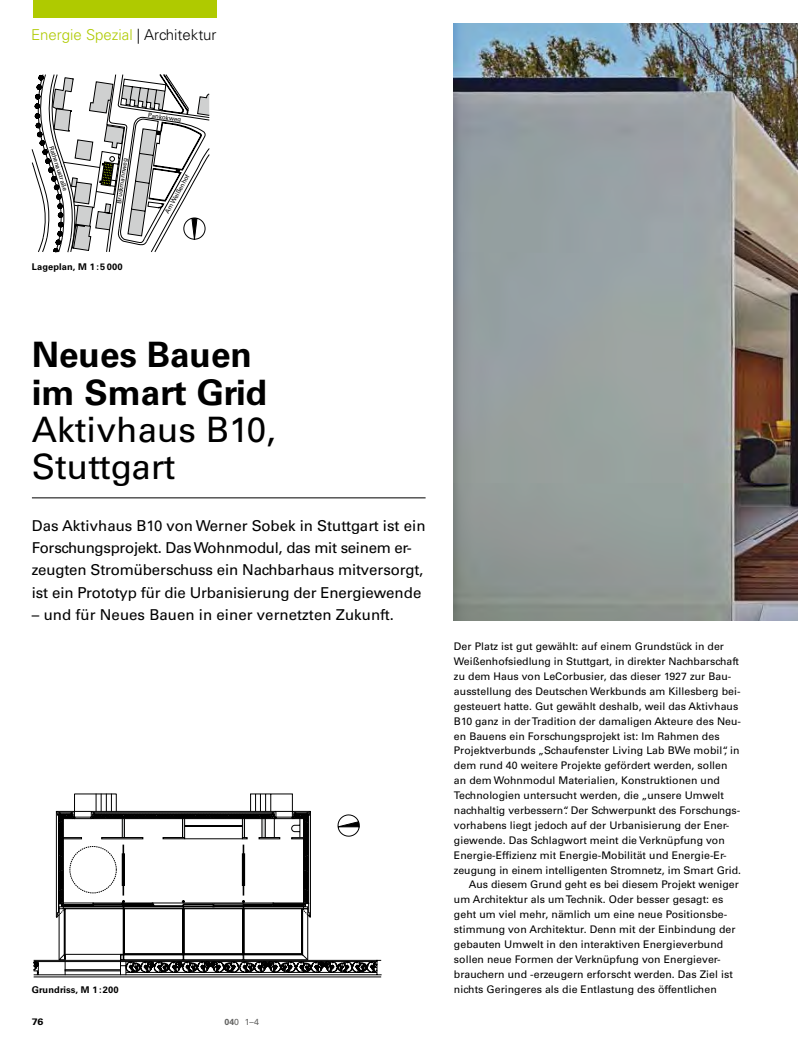
<style>
.page{position:relative;width:798px;height:1053px;background:#fff}
.page>*{position:absolute;margin:0;border:0;box-sizing:border-box;transform-origin:0 0}
.t1{font:35px/37.2px "Univers LT Std";color:#000}
.t2{font:700 35px/37.2px "Univers LT Std";color:#000}
.t3{font:15px/22.4px "Univers LT Std";letter-spacing:-.01em;color:#000}
.t4{font:300 15px "Univers LT Std";color:#afca00}
.t5{font:10.5px "Univers LT Std";letter-spacing:.005em;color:#000}
.t6{font:700 9.38px "Univers LT Std";color:#000;scale:1.13 1}
.t7{font:700 9.25px "Univers LT Std";letter-spacing:.015em;color:#000}
.t8{font:8.75px "Univers LT Std";color:#626261}
.t9{font:6.25px "Univers LT Std";color:#000}
.s1{color:#000}
.s2{font-weight:700}
</style>
<div class="page">
<div style="left:33px;top:0;width:183px;height:18px;background:#afca00"></div>
<img style="left:454px;top:24px;width:343px;height:596px">
<hr style="left:32px;top:497px;width:393px;height:1px;background:#000">
<svg style="left:32px;top:74px;width:177px;height:178px"></svg>
<svg style="left:34px;top:959px;width:347px;height:18px"></svg>
<svg style="left:33px;top:793px;width:344px;height:181px"></svg>
<h2 class="t4" style="left:31px;top:26px;width:187px">Energie Spezial <span class="s1">| Architektur</span></h2>
<p class="t9" style="left:55px;top:145px;width:48px;rotate:72deg">Rathenaustraße</p>
<p class="t9" style="left:115px;top:203px;width:47px;rotate:-82deg">Bruckmannweg</p>
<p class="t7" style="left:32px;top:261px;width:92px">Lageplan, M 1 :5 000</p>
<p class="t7" style="left:77px;top:262px;width:18px">M 1</p>
<p class="t9" style="left:149px;top:111px;width:35px;rotate:9deg">Pankokweg</p>
<p class="t9" style="left:163px;top:211px;width:45px;rotate:-61deg">Am Weißenhof</p>
<h1 class="t2" style="left:32px;top:336px;width:237px">Neues Bauen im Smart Grid</h1>
<h1 class="t1" style="left:32px;top:411px;width:245px">Aktivhaus B10,<br>Stuttgart</h1>
<h2 class="t3" style="left:32px;top:514px;width:395px">Das Aktivhaus B10 von Werner Sobek in Stuttgart ist ein Forschungsprojekt. Das Wohnmodul, das mit seinem er&shy;zeugten Stromüberschuss ein Nachbarhaus mitversorgt, ist ein Prototyp für die Urbanisierung der Energiewende</h2>
<h2 class="t3" style="left:32px;top:603px;width:363px">– und für Neues Bauen in einer vernetzten Zukunft.</h2>
<p class="t7" style="left:32px;top:984px;width:88px">Grundriss, M 1 :200</p>
<p class="t6" style="left:32px;top:1016px;width:12px">76</p>
<p class="t8" style="left:224px;top:1016px;width:36px"><span class="s2">04</span>0 1–4</p>
<p class="t5" style="left:454px;top:640px;width:271px">Der Platz ist gut gewählt: auf einem Grundstück in der</p>
<p class="t5" style="left:454px;top:655px;width:286px">Weißenhofsiedlung in Stuttgart, in direkter Nachbarschaft</p>
<p class="t5" style="left:454px;top:670px;width:279px">zu dem Haus von LeCorbusier, das dieser 1927 zur Bau-</p>
<p class="t5" style="left:454px;top:685px;width:288px">ausstellung des Deutschen Werkbunds am Killesberg bei-</p>
<p class="t5" style="left:454px;top:699px;width:286px">gesteuert hatte. Gut gewählt deshalb, weil das Aktivhaus</p>
<p class="t5" style="left:454px;top:714px;width:288px">B10 ganz in der Tradition der damaligen Akteure des Neu-</p>
<p class="t5" style="left:454px;top:729px;width:267px">en Bauens ein Forschungsprojekt ist: Im Rahmen des</p>
<p class="t5" style="left:454px;top:744px;width:287px">Projektverbunds „Schaufenster Living Lab BWe mobil“, in</p>
<p class="t5" style="left:454px;top:759px;width:275px">dem rund 40 weitere Projekte gefördert werden, sollen</p>
<p class="t5" style="left:454px;top:774px;width:267px">an dem Wohnmodul Materialien, Konstruktionen und</p>
<p class="t5" style="left:454px;top:789px;width:271px">Technologien untersucht werden, die „unsere Umwelt</p>
<p class="t5" style="left:454px;top:804px;width:287px">nachhaltig verbessern“. Der Schwerpunkt des Forschungs-</p>
<p class="t5" style="left:454px;top:818px;width:277px">vorhabens liegt jedoch auf der Urbanisierung der Ener-</p>
<p class="t5" style="left:454px;top:833px;width:272px">giewende. Das Schlagwort meint die Verknüpfung von</p>
<p class="t5" style="left:454px;top:848px;width:274px">Energie-Effizienz mit Energie-Mobilität und Energie-Er-</p>
<p class="t5" style="left:454px;top:863px;width:288px">zeugung in einem intelligenten Stromnetz, im Smart Grid.</p>
<p class="t5" style="left:468px;top:878px;width:271px">Aus diesem Grund geht es bei diesem Projekt weniger</p>
<p class="t5" style="left:454px;top:893px;width:271px">um Architektur als um Technik. Oder besser gesagt: es</p>
<p class="t5" style="left:454px;top:908px;width:275px">geht um viel mehr, nämlich um eine neue Positionsbe-</p>
<p class="t5" style="left:454px;top:923px;width:283px">stimmung von Architektur. Denn mit der Einbindung der</p>
<p class="t5" style="left:454px;top:937px;width:271px">gebauten Umwelt in den interaktiven Energieverbund</p>
<p class="t5" style="left:454px;top:952px;width:268px">sollen neue Formen der Verknüpfung von Energiever-</p>
<p class="t5" style="left:454px;top:967px;width:280px">brauchern und -erzeugern erforscht werden. Das Ziel ist</p>
<p class="t5" style="left:454px;top:982px;width:264px">nichts Geringeres als die Entlastung des öffentlichen</p>
</div>
